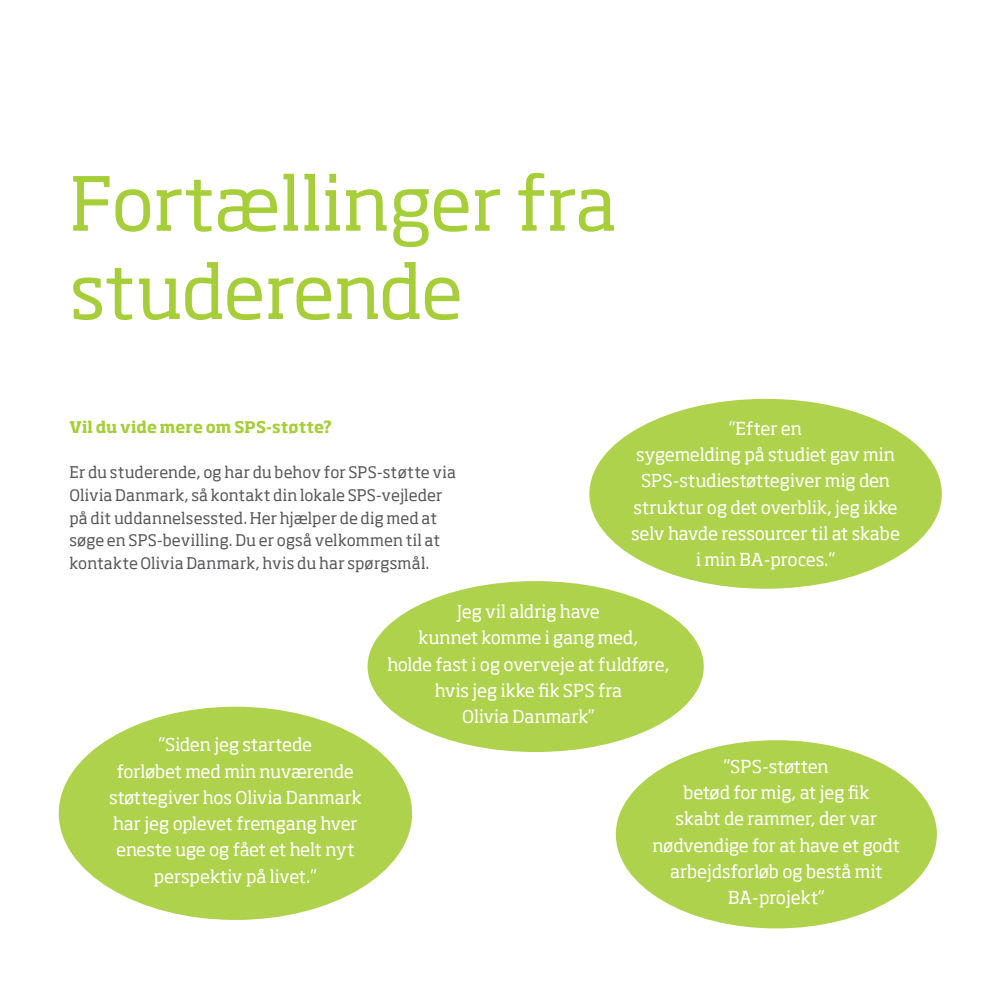
<style>
.page{position:relative;width:993px;height:993px;background:#fff}
.page>*{position:absolute;margin:0;border:0;box-sizing:border-box;transform-origin:0 0}
.t1{font:73.5px "Soho Pro";letter-spacing:-.01em;color:#a6ce39}
.Brødtekst_positiv{font:17.5px/26.2px "Soho Pro";letter-spacing:-.01em;color:#fff;text-align:center}
.Brødtekst_positiv-2{font:17.5px "Soho Pro";letter-spacing:-.035em;color:#fff}
.Brødtekst_positiv-3{font:15.75px/22.8px "Soho Pro";letter-spacing:.005em;color:#57585a}
.Brødtekst_positiv-4{font:700 15.75px "Soho Pro";letter-spacing:.005em;color:#a6ce39}
</style>
<div class="page">
<div style="left:589px;top:399px;width:352px;height:189px;background:#afd24d;border-radius:50%"></div>
<div style="left:59px;top:706px;width:353px;height:213px;background:#afd24d;border-radius:50%"></div>
<div style="left:615px;top:740px;width:321px;height:188px;background:#afd24d;border-radius:50%"></div>
<div style="left:367px;top:581px;width:336px;height:170px;background:#afd24d;border-radius:50%"></div>
<p class="t1" style="left:69px;top:153px;width:549px">Fortællinger fra</p>
<p class="t1" style="left:69px;top:241px;width:394px">studerende</p>
<p class="Brødtekst_positiv-4" style="left:69px;top:415px;width:264px">Vil du vide mere om SPS-støtte?</p>
<p class="Brødtekst_positiv-3" style="left:69px;top:460px;width:388px">Er du studerende, og har du behov for SPS-støtte via Olivia Danmark, så kontakt din lokale SPS-vejleder på dit uddannelsessted. Her hjælper de dig med at søge en SPS-bevilling. Du er også velkommen til at kontakte Olivia Danmark, hvis du har spørgsmål.</p>
<p class="Brødtekst_positiv" style="left:729px;top:414px;width:74px">”Efter en</p>
<p class="Brødtekst_positiv" style="left:631px;top:440px;width:270px">sygemelding på studiet gav min<br>SPS-studiestøttegiver mig den struktur og det overblik, jeg ikke selv havde ressourcer til at skabe</p>
<p class="Brødtekst_positiv" style="left:695px;top:545px;width:140px">i min BA-proces.”</p>
<p class="Brødtekst_positiv" style="left:109px;top:730px;width:254px">”Siden jeg startede<br>forløbet med min nuværende støttegiver hos Olivia Danmark har jeg oplevet fremgang hver</p>
<p class="Brødtekst_positiv" style="left:116px;top:835px;width:240px">eneste uge og fået et helt nyt</p>
<p class="Brødtekst_positiv" style="left:154px;top:862px;width:165px">perspektiv på livet.”</p>
<p class="Brødtekst_positiv" style="left:457px;top:597px;width:144px">Jeg vil aldrig have</p>
<p class="Brødtekst_positiv" style="left:418px;top:624px;width:221px">kunnet komme i gang med,</p>
<p class="Brødtekst_positiv" style="left:387px;top:650px;width:283px">holde fast i og overveje at fuldføre, hvis jeg ikke fik SPS fra</p>
<p class="Brødtekst_positiv" style="left:462px;top:702px;width:134px">Olivia Danmark”</p>
<p class="Brødtekst_positiv" style="left:723px;top:752px;width:106px">”SPS-støtten</p>
<p class="Brødtekst_positiv" style="left:675px;top:778px;width:203px">betød for mig, at jeg fik skabt de rammer, der var</p>
<p class="Brødtekst_positiv-2" style="left:652px;top:832px;width:249px">nødvendige for at have et godt</p>
<p class="Brødtekst_positiv" style="left:669px;top:857px;width:214px">arbejdsforløb og bestå mit<br>BA-projekt”</p>
</div>
